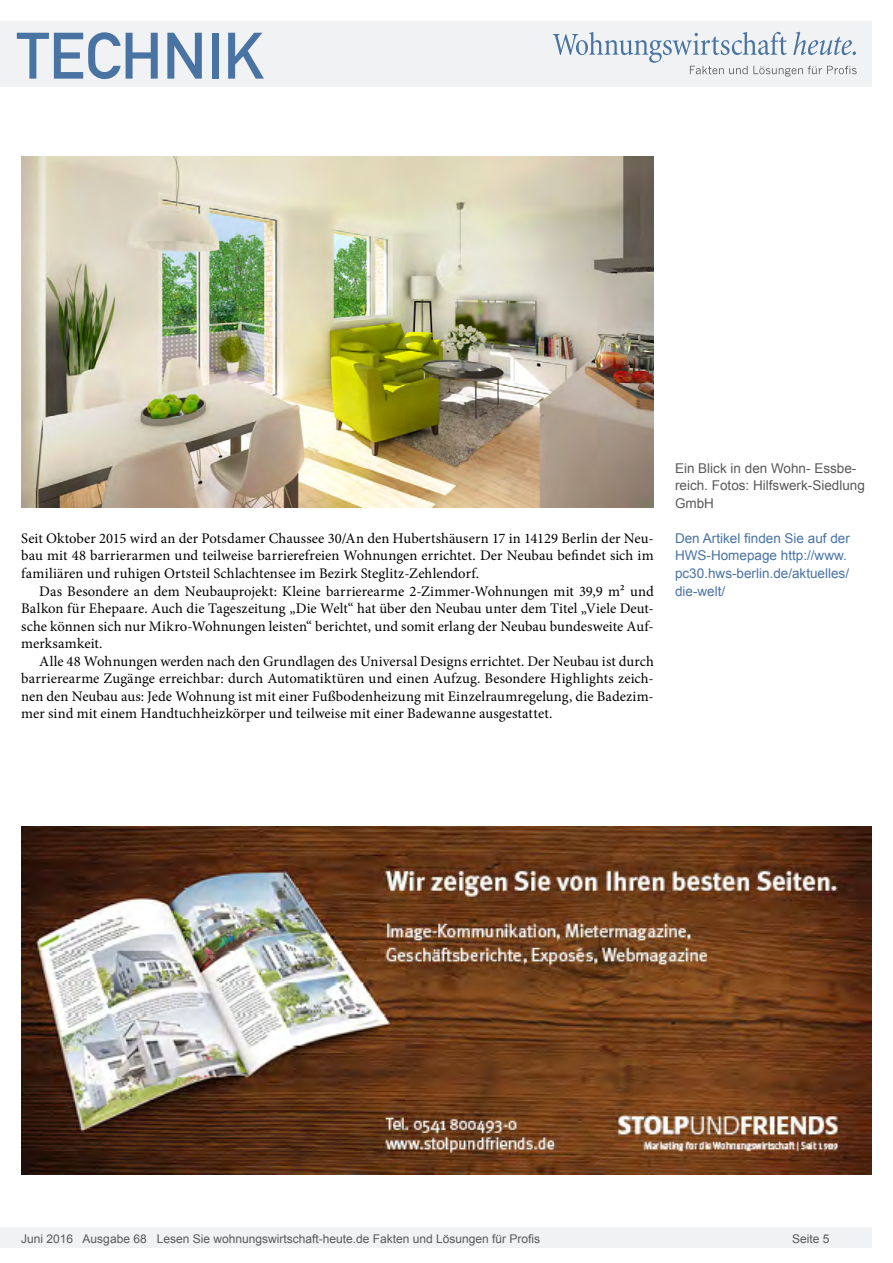
<style>
.page{position:relative;width:893px;height:1263px;background:#fff}
.page>*{position:absolute;margin:0;border:0;box-sizing:border-box;transform-origin:0 0}
.t1{font:64.5px "DIN Mittelschrift";color:#4973a3}
.Fliesstext{font:14.7px/17.5px "Minion Pro";letter-spacing:.005em;color:#000;text-align:justify}
.Fließtext_erste_Zeil{font:14.7px/17.5px "Minion Pro";letter-spacing:.005em;color:#000;text-align:justify}
.Info{font:13.5px/17.5px "Arial";color:#4973a3}
.Bildunterschrift{font:13.5px/17.5px "Arial";color:#595959}
.t2{font:12px "Arial";color:#595959}
</style>
<div class="page">
<div style="left:0;top:1227px;width:872px;height:20px;background:#f1f2f3"></div>
<div style="left:0;top:21px;width:872px;height:66px;background:#f1f2f3"></div>
<svg style="left:553px;top:32px;width:304px;height:45px"></svg>
<img style="left:21px;top:157px;width:633px;height:351px">
<img style="left:21px;top:827px;width:851px;height:348px">
<h1 class="t1" style="left:17px;top:18px;width:249px">TECHNIK</h1>
<p class="Fließtext_erste_Zeil" style="left:21px;top:529px;width:634px">Seit Oktober 2015 wird an der Potsdamer Chaussee 30/An den Hubertshäusern 17 in 14129 Berlin der Neu&shy;bau mit 48 barrierarmen und teilweise barrierefreien Wohnungen errichtet. Der Neubau befindet sich im familiären und ruhigen Ortsteil Schlachtensee im Bezirk Steglitz-Zehlendorf.</p>
<p class="Fliesstext" style="left:21px;top:582px;width:634px;text-indent:18px">Das Besondere an dem Neubauprojekt: Kleine barrierearme 2-Zimmer-Wohnungen mit 39,9 m² und Balkon für Ehepaare. Auch die Tageszeitung „Die Welt“ hat über den Neubau unter dem Titel „Viele Deut&shy;sche können sich nur Mikro-Wohnungen leisten“ berichtet, und somit erlang der Neubau bundesweite Auf&shy;merksamkeit.</p>
<p class="Fliesstext" style="left:21px;top:652px;width:634px;text-indent:18px">Alle 48 Wohnungen werden nach den Grundlagen des Universal Designs errichtet. Der Neubau ist durch barrierearme Zugänge erreichbar: durch Automatiktüren und einen Aufzug. Besondere Highlights zeich&shy;nen den Neubau aus: Jede Wohnung ist mit einer Fußbodenheizung mit Einzelraumregelung, die Badezim&shy;mer sind mit einem Handtuchheizkörper und teilweise mit einer Badewanne ausgestattet.</p>
<p class="Bildunterschrift" style="left:675px;top:459px;width:191px">Ein Blick in den Wohn- Essbe&shy;reich. Fotos: Hilfswerk-Siedlung<br>GmbH</p>
<p class="Info" style="left:675px;top:529px;width:176px">Den Artikel finden Sie auf der<br>HWS-Homepage http://www. pc30.hws-berlin.de/aktuelles/ die-welt/</p>
<p class="t2" style="left:21px;top:1230px;width:520px">Juni 2016 Ausgabe 68 Lesen Sie wohnungswirtschaft-heute.de Fakten und Lösungen für Profis</p>
<p class="t2" style="left:792px;top:1231px;width:39px">Seite 5</p>
</div>
